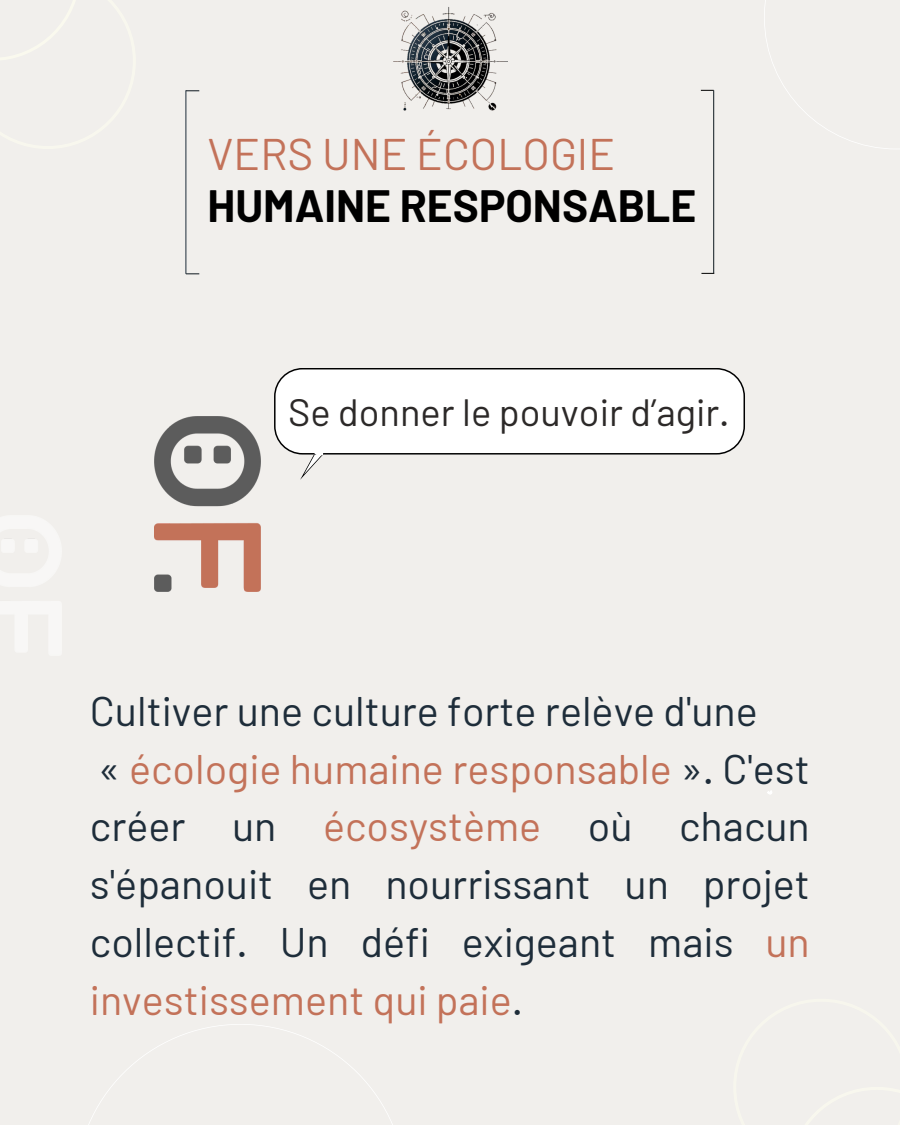
<style>
.page{position:relative;width:900px;height:1125px;background:#f1efec}
.page>*{position:absolute;margin:0;border:0;box-sizing:border-box;transform-origin:0 0}
.t1{font:700 44.2px "Barlow";color:#000}
.t2{font:44.2px "Barlow";color:#c37259}
.t3{font:41.3px/57.8px "Barlow";color:#1e2d3a}
.t4{font:38px "Barlow";color:#2c2928}
.s1{color:#c37259}
</style>
<div class="page">
<svg style="left:88px;top:1024px;width:305px;height:101px"></svg>
<svg style="left:767px;top:790px;width:5px;height:5px"></svg>
<svg style="left:764px;top:0;width:125px;height:149px"></svg>
<img style="left:393px;top:7px;width:114px;height:104px">
<img style="left:155px;top:416px;width:106px;height:176px">
<div style="left:274px;top:368px;width:471px;height:87px;background:#fff"></div>
<svg style="left:509px;top:419px;width:14px;height:18px"></svg>
<svg style="left:300px;top:421px;width:46px;height:59px"></svg>
<svg style="left:187px;top:90px;width:12px;height:1px"></svg>
<svg style="left:187px;top:273px;width:12px;height:1px"></svg>
<hr style="left:186px;top:90px;width:1px;height:184px;background:#1e2d3a">
<svg style="left:701px;top:90px;width:12px;height:1px"></svg>
<svg style="left:701px;top:273px;width:13px;height:1px"></svg>
<hr style="left:713px;top:90px;width:1px;height:183px;background:#0d171f">
<p class="t2" style="left:208px;top:125px;width:409px">VERS UNE ÉCOLOGIE</p>
<p class="t1" style="left:208px;top:178px;width:490px">HUMAINE RESPONSABLE</p>
<h1 class="t4" style="left:288px;top:388px;width:443px">Se donner le pouvoir d’agir.</h1>
<p class="t3" style="left:90px;top:680px;width:722px">Cultiver une culture forte relève d'une<br>« <span class="s1">écologie humaine responsable</span> ». C'est créer un <span class="s1">écosystème</span> où chacun s'épanouit en nourrissant un projet collectif. Un défi exigeant mais <span class="s1">un investissement qui paie</span>.</p>
</div>
